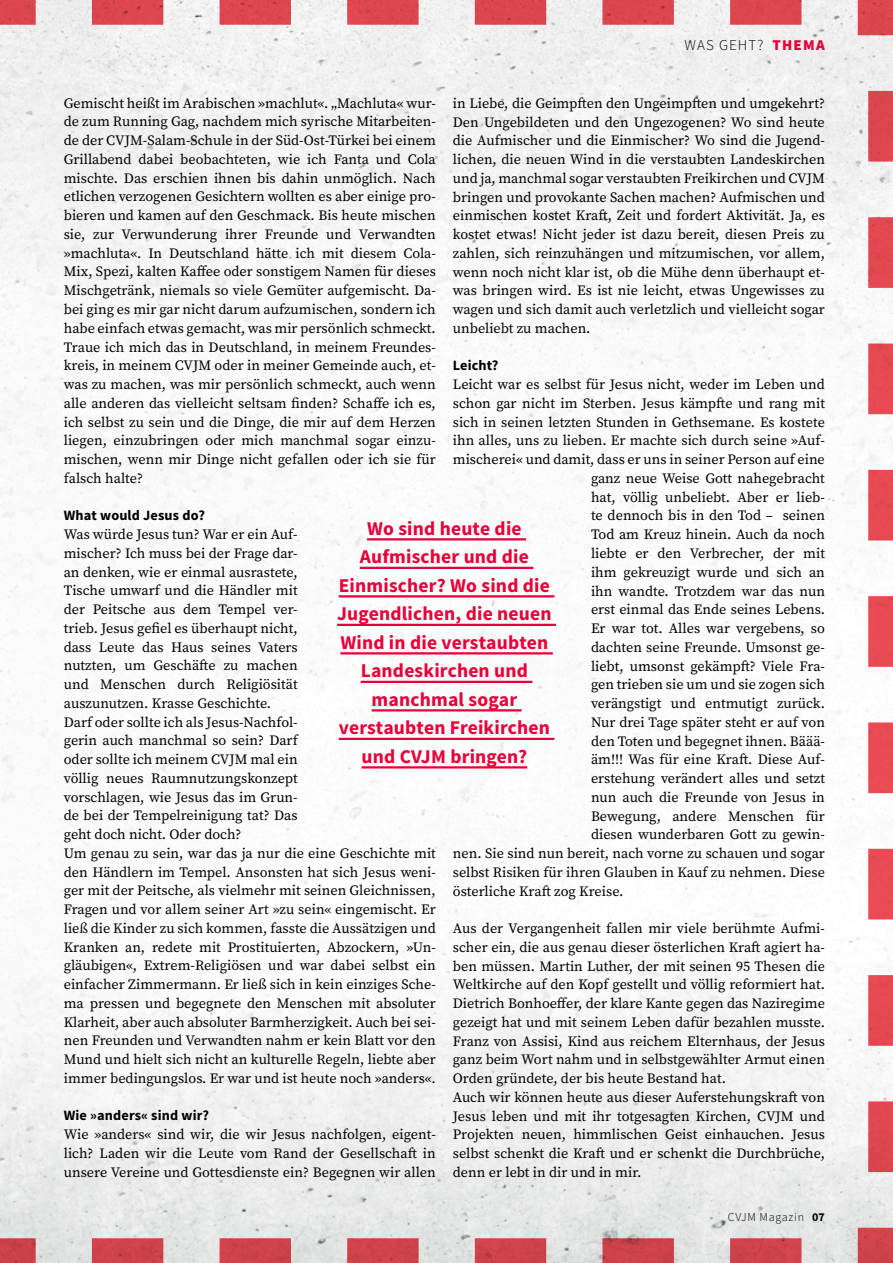
<style>
.page{position:relative;width:893px;height:1263px;background:#fff}
.page>*{position:absolute;margin:0;border:0;box-sizing:border-box;transform-origin:0 0}
.t1{font:700 19.5px/28.5px "Source Sans Pro";letter-spacing:.01em;color:#e70038;text-align:center}
.t2{font:300 15px "Source Sans Pro";letter-spacing:.07em;color:#000}
.t3{font:14.25px/18.8px "Source Serif Pro";color:#000;text-align:justify}
.t4{font:700 14.25px "Source Sans Pro";letter-spacing:.01em;color:#000}
.t5{font:300 12px "Source Sans Pro";letter-spacing:.06em;color:#000}
.s1{font-weight:900;color:#e70038}
.s2{font-weight:700}
</style>
<div class="page">
<img style="left:0;top:0;width:893px;height:1263px">
<hr style="left:367px;top:538px;width:159px;height:2px;background:#e70038">
<hr style="left:360px;top:567px;width:173px;height:2px;background:#e70038">
<hr style="left:339px;top:595px;width:215px;height:2px;background:#e70038">
<hr style="left:337px;top:624px;width:219px;height:2px;background:#e70038">
<hr style="left:340px;top:652px;width:213px;height:2px;background:#e70038">
<hr style="left:361px;top:681px;width:171px;height:2px;background:#e70038">
<hr style="left:372px;top:709px;width:150px;height:2px;background:#e70038">
<hr style="left:339px;top:738px;width:215px;height:2px;background:#e70038">
<hr style="left:361px;top:766px;width:166px;height:2px;background:#e70038">
<img style="left:0;top:29px;width:121px;height:987px">
<svg style="left:868px;top:91px;width:25px;height:1081px"></svg>
<svg style="left:0;top:0;width:801px;height:25px"></svg>
<svg style="left:0;top:1238px;width:801px;height:25px;background:#d5858a"></svg>
<svg style="left:858px;top:0;width:35px;height:35px"></svg>
<svg style="left:858px;top:1228px;width:35px;height:35px"></svg>
<p class="t2" style="left:684px;top:35px;width:142px">WAS GEHT? <span class="s1">THEMA</span></p>
<p class="t3" style="left:64px;top:94px;width:374px">Gemischt heißt im Arabischen »machlut«. „Machluta« wur&shy;de zum Running Gag, nachdem mich syrische Mitarbeiten&shy;de der CVJM-Salam-Schule in der Süd-Ost-Türkei bei einem Grillabend dabei beobachteten, wie ich Fanta und Cola mischte. Das erschien ihnen bis dahin unmöglich. Nach etlichen verzogenen Gesichtern wollten es aber einige pro&shy;bieren und kamen auf den Geschmack. Bis heute mischen sie, zur Verwunderung ihrer Freunde und Verwandten »machluta«. In Deutschland hätte ich mit diesem Cola-Mix, Spezi, kalten Kaffee oder sonstigem Namen für dieses Mischgetränk, niemals so viele Gemüter aufgemischt. Da&shy;bei ging es mir gar nicht darum aufzumischen, sondern ich habe einfach etwas gemacht, was mir persönlich schmeckt.<br>Traue ich mich das in Deutschland, in meinem Freundes&shy;kreis, in meinem CVJM oder in meiner Gemeinde auch, et&shy;was zu machen, was mir persönlich schmeckt, auch wenn alle anderen das vielleicht seltsam finden? Schaffe ich es, ich selbst zu sein und die Dinge, die mir auf dem Herzen liegen, einzubringen oder mich manchmal sogar einzu&shy;mischen, wenn mir Dinge nicht gefallen oder ich sie für falsch halte?</p>
<p class="t4" style="left:64px;top:506px;width:143px">What would Jesus do?</p>
<p class="t3" style="left:64px;top:525px;width:374px;text-align:left">Was würde Jesus tun? War er ein Auf-<br>mischer? Ich muss bei der Frage dar-<br>an denken, wie er einmal ausrastete,<br>Tische umwarf und die Händler mit<br>der Peitsche aus dem Tempel ver-<br>trieb. Jesus gefiel es überhaupt nicht,<br>dass Leute das Haus seines Vaters<br>nutzten, um Geschäfte zu machen<br>und Menschen durch Religiösität<br>auszunutzen. Krasse Geschichte.<br>Darf oder sollte ich als Jesus-Nachfol-<br>gerin auch manchmal so sein? Darf<br>oder sollte ich meinem CVJM mal ein<br>völlig neues Raumnutzungskonzept<br>vorschlagen, wie Jesus das im Grun-<br>de bei der Tempelreinigung tat? Das<br>geht doch nicht. Oder doch?<br>Um genau zu sein, war das ja nur die eine Geschichte mit den Händlern im Tempel. Ansonsten hat sich Jesus weni&shy;ger mit der Peitsche, als vielmehr mit seinen Gleichnissen, Fragen und vor allem seiner Art »zu sein« eingemischt. Er ließ die Kinder zu sich kommen, fasste die Aussätzigen und Kranken an, redete mit Prostituierten, Abzockern, »Un&shy;gläubigen«, Extrem-Religiösen und war dabei selbst ein einfacher Zimmermann. Er ließ sich in kein einziges Sche&shy;ma pressen und begegnete den Menschen mit absoluter Klarheit, aber auch absoluter Barmherzigkeit. Auch bei sei&shy;nen Freunden und Verwandten nahm er kein Blatt vor den Mund und hielt sich nicht an kulturelle Regeln, liebte aber immer bedingungslos. Er war und ist heute noch »anders«.</p>
<p class="t4" style="left:64px;top:1106px;width:147px">Wie »anders« sind wir?</p>
<p class="t3" style="left:64px;top:1125px;width:374px">Wie »anders« sind wir, die wir Jesus nachfolgen, eigent&shy;lich? Laden wir die Leute vom Rand der Gesellschaft in unsere Vereine und Gottesdienste ein? Begegnen wir allen</p>
<p class="t3" style="left:453px;top:94px;width:374px">in Liebe, die Geimpften den Ungeimpften und umgekehrt?<br>Den Ungebildeten und den Ungezogenen? Wo sind heute die Aufmischer und die Einmischer? Wo sind die Jugend&shy;lichen, die neuen Wind in die verstaubten Landeskirchen und ja, manchmal sogar verstaubten Freikirchen und CVJM bringen und provokante Sachen machen? Aufmischen und einmischen kostet Kraft, Zeit und fordert Aktivität. Ja, es kostet etwas! Nicht jeder ist dazu bereit, diesen Preis zu zahlen, sich reinzuhängen und mitzumischen, vor allem, wenn noch nicht klar ist, ob die Mühe denn überhaupt et&shy;was bringen wird. Es ist nie leicht, etwas Ungewisses zu wagen und sich damit auch verletzlich und vielleicht sogar unbeliebt zu machen.</p>
<p class="t4" style="left:453px;top:357px;width:47px">Leicht?</p>
<p class="t3" style="left:453px;top:375px;width:374px">Leicht war es selbst für Jesus nicht, weder im Leben und</p>
<p class="t3" style="left:453px;top:394px;width:374px">schon gar nicht im Sterben. Jesus kämpfte und rang mit</p>
<p class="t3" style="left:453px;top:413px;width:374px">sich in seinen letzten Stunden in Gethsemane. Es kostete</p>
<p class="t3" style="left:453px;top:431px;width:374px">ihn alles, uns zu lieben. Er machte sich durch seine »Auf-</p>
<p class="t3" style="left:453px;top:450px;width:374px">mischerei« und damit, dass er uns in seiner Person auf eine</p>
<p class="t3" style="left:591px;top:469px;width:235px">ganz neue Weise Gott nahegebracht</p>
<p class="t3" style="left:591px;top:488px;width:235px">hat, völlig unbeliebt. Aber er lieb-</p>
<p class="t3" style="left:591px;top:506px;width:235px">te dennoch bis in den Tod – seinen</p>
<p class="t3" style="left:591px;top:525px;width:235px">Tod am Kreuz hinein. Auch da noch</p>
<p class="t3" style="left:591px;top:544px;width:235px">liebte er den Verbrecher, der mit</p>
<p class="t3" style="left:591px;top:563px;width:235px">ihm gekreuzigt wurde und sich an</p>
<p class="t3" style="left:591px;top:581px;width:235px">ihn wandte. Trotzdem war das nun</p>
<p class="t3" style="left:591px;top:600px;width:235px">erst einmal das Ende seines Lebens.</p>
<p class="t3" style="left:591px;top:619px;width:235px">Er war tot. Alles war vergebens, so</p>
<p class="t3" style="left:591px;top:638px;width:235px">dachten seine Freunde. Umsonst ge-</p>
<p class="t3" style="left:591px;top:656px;width:235px">liebt, umsonst gekämpft? Viele Fra-</p>
<p class="t3" style="left:591px;top:675px;width:235px">gen trieben sie um und sie zogen sich</p>
<p class="t3" style="left:591px;top:694px;width:235px">verängstigt und entmutigt zurück.</p>
<p class="t3" style="left:591px;top:713px;width:235px">Nur drei Tage später steht er auf von</p>
<p class="t3" style="left:591px;top:731px;width:235px">den Toten und begegnet ihnen. Bäää-</p>
<p class="t3" style="left:591px;top:750px;width:235px">äm!!! Was für eine Kraft. Diese Auf-</p>
<p class="t3" style="left:591px;top:769px;width:235px">erstehung verändert alles und setzt</p>
<p class="t3" style="left:591px;top:788px;width:235px">nun auch die Freunde von Jesus in</p>
<p class="t3" style="left:591px;top:806px;width:235px">Bewegung, andere Menschen für</p>
<p class="t3" style="left:591px;top:825px;width:235px">diesen wunderbaren Gott zu gewin-</p>
<p class="t3" style="left:453px;top:844px;width:374px">nen. Sie sind nun bereit, nach vorne zu schauen und sogar</p>
<p class="t3" style="left:453px;top:863px;width:374px">selbst Risiken für ihren Glauben in Kauf zu nehmen. Diese</p>
<p class="t3" style="left:453px;top:881px;width:172px">österliche Kraft zog Kreise.</p>
<p class="t3" style="left:453px;top:919px;width:374px;text-align:left">Aus der Vergangenheit fallen mir viele berühmte Aufmi&shy;scher ein, die aus genau dieser österlichen Kraft agiert ha&shy;ben müssen. Martin Luther, der mit seinen 95 Thesen die Weltkirche auf den Kopf gestellt und völlig reformiert hat.<br>Dietrich Bonhoeffer, der klare Kante gegen das Naziregime gezeigt hat und mit seinem Leben dafür bezahlen musste.<br>Franz von Assisi, Kind aus reichem Elternhaus, der Jesus ganz beim Wort nahm und in selbstgewählter Armut einen Orden gründete, der bis heute Bestand hat.<br>Auch wir können heute aus dieser Auferstehungskraft von Jesus leben und mit ihr totgesagten Kirchen, CVJM und Projekten neuen, himmlischen Geist einhauchen. Jesus selbst schenkt die Kraft und er schenkt die Durchbrüche, denn er lebt in dir und in mir.</p>
<h1 class="t1" style="left:337px;top:515px;width:216px">Wo sind heute die<br>Aufmischer und die<br>Einmischer? Wo sind die<br>Jugendlichen, die neuen<br>Wind in die verstaubten<br>Landeskirchen und manchmal sogar verstaubten Freikirchen und CVJM bringen?</h1>
<p class="t5" style="left:728px;top:1210px;width:99px">CVJM Magazin <span class="s2">07</span></p>
</div>
